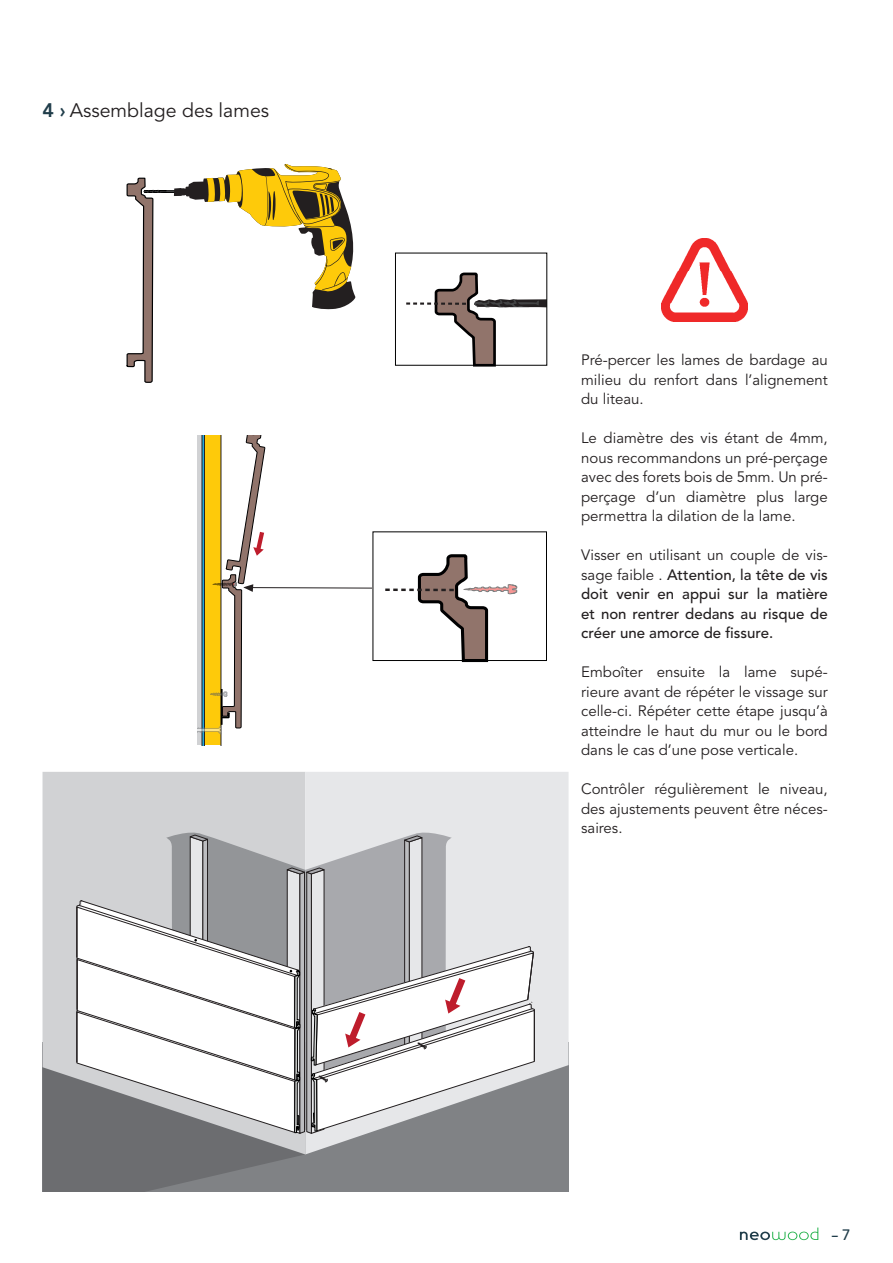
<style>
.page{position:relative;width:893px;height:1263px;background:#fff}
.page>*{position:absolute;margin:0;border:0;box-sizing:border-box;transform-origin:0 0}
.t1{font:19.5px "Avenir LT Std";color:#231f20}
.t2{font:15px/19.5px "Avenir LT Std";color:#231f20;text-align:justify}
.t3{font:500 15px/19.5px "Avenir LT Std";color:#231f20;text-align:justify}
.t4{font:500 15px "Avenir LT Std";color:#203d4a;scale:1.6 1}
.s1{font-weight:800;color:#203d4a}
.s2{font-weight:400}
</style>
<div class="page">
<svg style="left:740px;top:1227px;width:78px;height:13px"></svg>
<svg style="left:535px;top:772px;width:34px;height:382px;fill:#e6e7e9"></svg>
<svg style="left:43px;top:772px;width:492px;height:420px"></svg>
<div style="left:372px;top:531px;width:175px;height:130px;border:1px solid #000"></div>
<svg style="left:198px;top:436px;width:174px;height:309px"></svg>
<svg style="left:385px;top:554px;width:132px;height:109px"></svg>
<svg style="left:126px;top:164px;width:230px;height:219px"></svg>
<div style="left:395px;top:253px;width:152px;height:113px;border:1px solid #000"></div>
<svg style="left:406px;top:271px;width:141px;height:96px"></svg>
<img style="left:662px;top:239px;width:85px;height:82px">
<h1 class="t1" style="left:43px;top:99px;width:228px"><span class="s1">4 ›</span> Assemblage des lames</h1>
<p class="t2" style="left:581px;top:351px;width:248px">Pré-percer les lames de bardage au milieu du renfort dans l’alignement du liteau.</p>
<p class="t2" style="left:581px;top:429px;width:248px">Le diamètre des vis étant de 4mm, nous recommandons un pré-perçage avec des forets bois de 5mm. Un pré&shy;perçage d’un diamètre plus large permettra la dilation de la lame.</p>
<p class="t3" style="left:581px;top:546px;width:248px"><span class="s2">Visser en utilisant un couple de vis&shy;sage faible .</span> Attention, la tête de vis doit venir en appui sur la matière et non rentrer dedans au risque de créer une amorce de fissure.</p>
<p class="t2" style="left:581px;top:663px;width:248px">Emboîter ensuite la lame supé&shy;rieure avant de répéter le vissage sur celle-ci. Répéter cette étape jusqu’à atteindre le haut du mur ou le bord dans le cas d’une pose verticale.</p>
<p class="t2" style="left:581px;top:780px;width:248px">Contrôler régulièrement le niveau, des ajustements peuvent être néces&shy;saires.</p>
<p class="t4" style="left:831px;top:1226px;width:14px">- 7</p>
</div>
